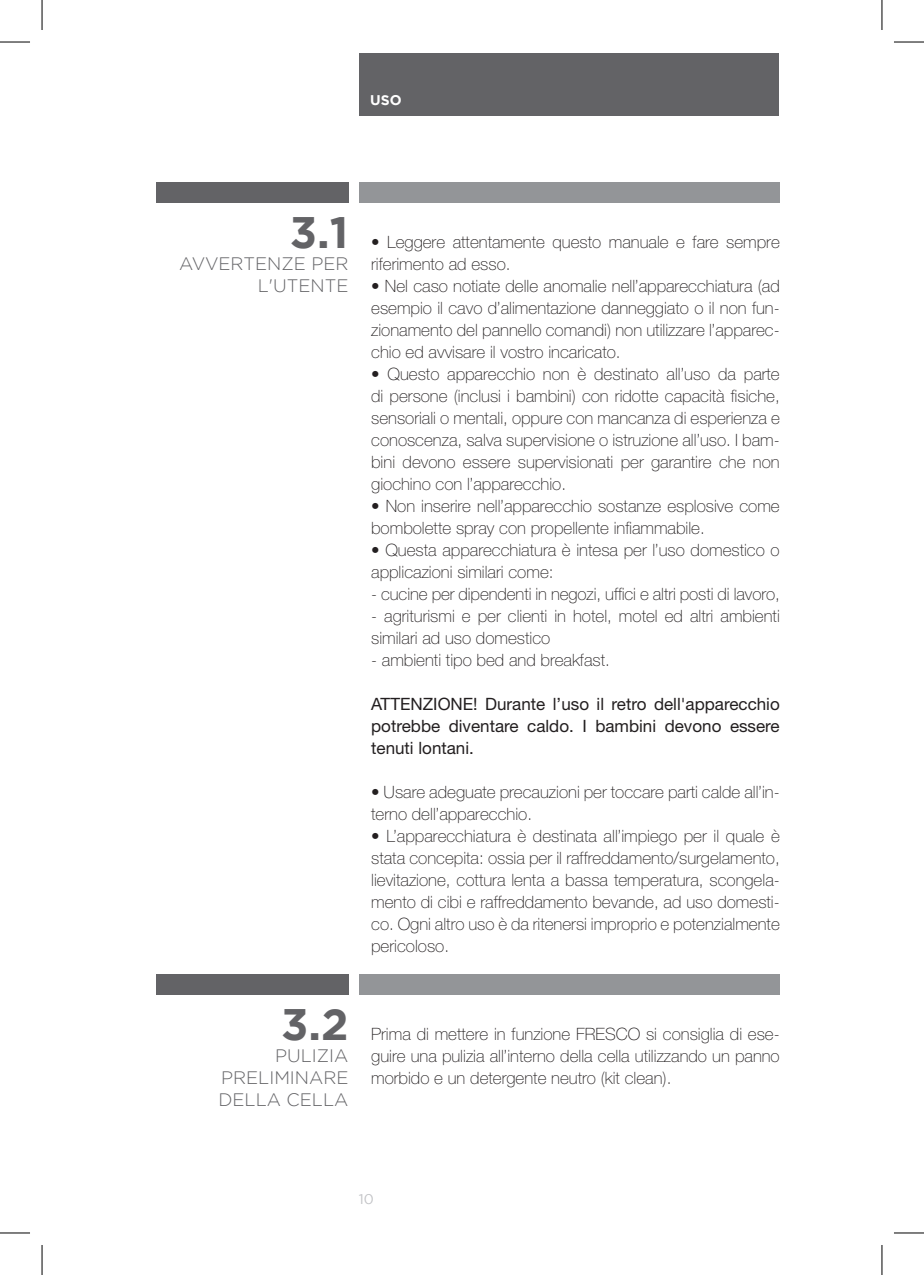
<style>
.page{position:relative;width:924px;height:1275px;background:#fff}
.page>*{position:absolute;margin:0;border:0;box-sizing:border-box;transform-origin:0 0}
.t1{font:700 44px "Gotham";color:#636366}
.t2{font:300 18px/22px "Gotham";color:#636366;text-align:right}
.t3{font:100 17px/22px "Helvetica Neue LT Std";color:#231f20}
.t4{font:17px/22px "Helvetica Neue LT Std";color:#231f20;text-align:justify}
.t5{font:700 14px "Gotham";color:#fff}
.t6{font:14px "Gotham";color:#c2c3c6}
</style>
<div class="page">
<div style="left:359px;top:53px;width:419px;height:63px;background:#636366"></div>
<div style="left:155px;top:183px;width:193px;height:20px;background:#636366"></div>
<div style="left:359px;top:183px;width:420px;height:20px;background:#939598"></div>
<div style="left:155px;top:974px;width:193px;height:20px;background:#636366"></div>
<div style="left:359px;top:974px;width:420px;height:20px;background:#939598"></div>
<hr style="left:0;top:42px;width:30px;height:1px;background:#000">
<hr style="left:893px;top:42px;width:30px;height:1px;background:#000">
<hr style="left:0;top:1232px;width:30px;height:1px;background:#000">
<hr style="left:893px;top:1232px;width:30px;height:1px;background:#000">
<hr style="left:42px;top:0;width:1px;height:30px;background:#000">
<hr style="left:42px;top:1245px;width:1px;height:30px;background:#000">
<hr style="left:881px;top:0;width:1px;height:30px;background:#000">
<hr style="left:881px;top:1245px;width:1px;height:30px;background:#000">
<p class="t5" style="left:370px;top:92px;width:33px">USO</p>
<h1 class="t1" style="left:290px;top:207px;width:60px">3.1</h1>
<p class="t2" style="left:179px;top:252px;width:171px">AVVERTENZE PER<br>L'UTENTE</p>
<h1 class="t1" style="left:281px;top:999px;width:69px">3.2</h1>
<p class="t2" style="left:218px;top:1044px;width:131px;text-align:justify;text-indent:57px">PULIZIA PRELIMINARE DELLA CELLA</p>
<p class="t3" style="left:371px;top:231px;width:410px">• Leggere attentamente questo manuale e fare sempre riferimento ad esso.</p>
<p class="t3" style="left:371px;top:275px;width:410px;text-align:justify">• Nel caso notiate delle anomalie nell’apparecchiatura (ad esempio il cavo d’alimentazione danneggiato o il non fun&shy;zionamento del pannello comandi) non utilizzare l’apparec&shy;chio ed avvisare il vostro incaricato.</p>
<p class="t3" style="left:371px;top:363px;width:410px;text-align:justify">• Questo apparecchio non è destinato all’uso da parte di persone (inclusi i bambini) con ridotte capacità fisiche, sensoriali o mentali, oppure con mancanza di esperienza e conoscenza, salva supervisione o istruzione all’uso. I bam&shy;bini devono essere supervisionati per garantire che non giochino con l’apparecchio.</p>
<p class="t3" style="left:371px;top:495px;width:410px">• Non inserire nell’apparecchio sostanze esplosive come bombolette spray con propellente infiammabile.</p>
<p class="t3" style="left:371px;top:539px;width:410px">• Questa apparecchiatura è intesa per l’uso domestico o applicazioni similari come:</p>
<p class="t3" style="left:371px;top:583px;width:410px">- cucine per dipendenti in negozi, uffici e altri posti di lavoro,</p>
<p class="t3" style="left:371px;top:605px;width:410px">- agriturismi e per clienti in hotel, motel ed altri ambienti similari ad uso domestico</p>
<p class="t3" style="left:371px;top:649px;width:240px">- ambienti tipo bed and breakfast.</p>
<p class="t4" style="left:371px;top:692px;width:410px">ATTENZIONE! Durante l’uso il retro dell'apparecchio potrebbe diventare caldo. I bambini devono essere tenuti lontani.</p>
<p class="t3" style="left:371px;top:781px;width:410px">• Usare adeguate precauzioni per toccare parti calde all’in&shy;terno dell’apparecchio.</p>
<p class="t3" style="left:371px;top:825px;width:410px;text-align:justify">• L’apparecchiatura è destinata all’impiego per il quale è stata concepita: ossia per il raffreddamento/surgelamento, lievitazione, cottura lenta a bassa temperatura, scongela&shy;mento di cibi e raffreddamento bevande, ad uso domesti&shy;co. Ogni altro uso è da ritenersi improprio e potenzialmente pericoloso.</p>
<p class="t3" style="left:371px;top:1023px;width:410px;text-align:justify">Prima di mettere in funzione FRESCO si consiglia di ese&shy;guire una pulizia all’interno della cella utilizzando un panno morbido e un detergente neutro (kit clean).</p>
<p class="t6" style="left:359px;top:1191px;width:17px">10</p>
</div>
